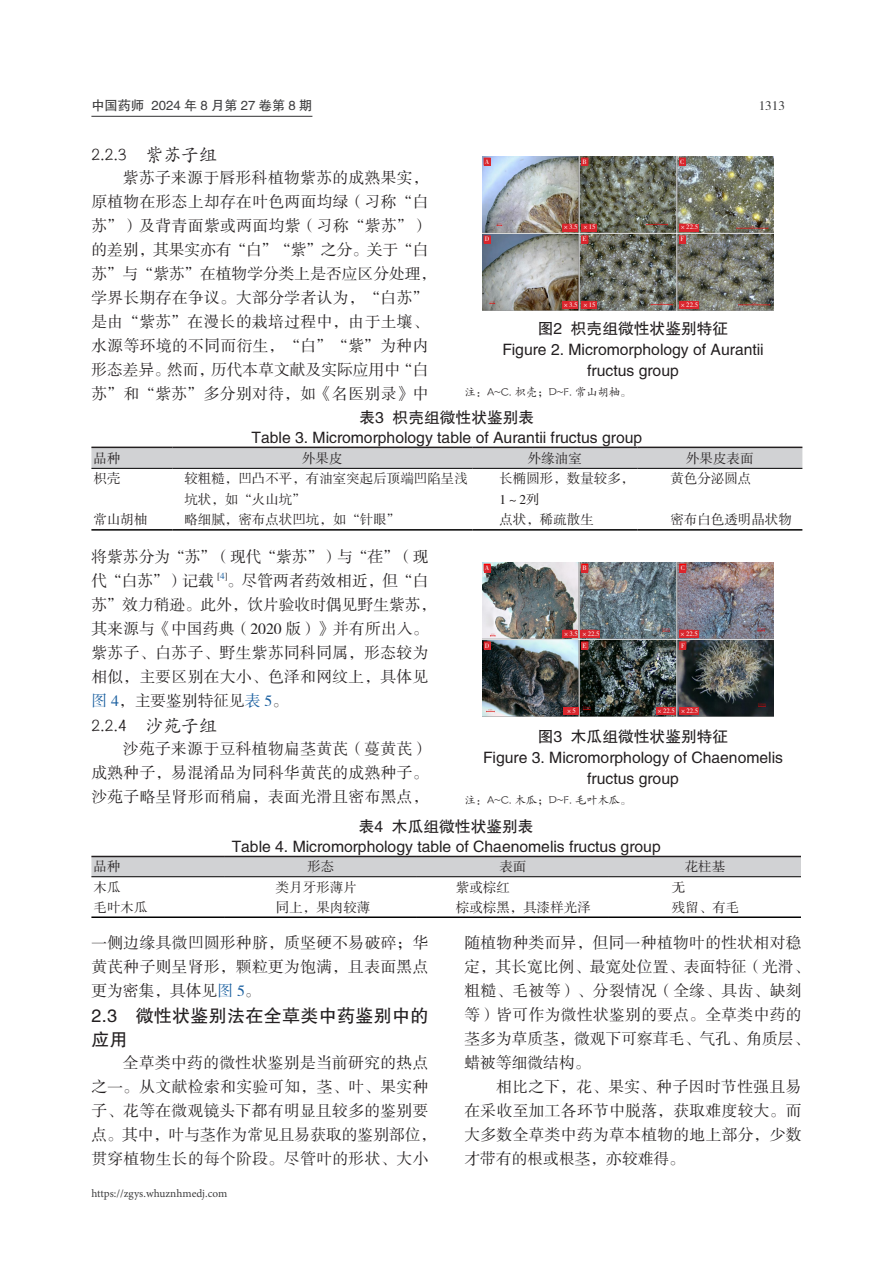
<style>
.page{position:relative;width:893px;height:1263px;background:#fff}
.page>*{position:absolute;margin:0;border:0;box-sizing:border-box;transform-origin:0 0}
._13_正文二级标题{font:18px/24px "FZHTK GBK1 0";letter-spacing:.02em;color:#231f20}
._13_1_三级标题{font:18px "FZKTK GBK1 0";color:#231f20}
._11_正文{font:15.75px/24px "FZSSK GBK1 0";letter-spacing:.02em;color:#231f20}
._15_图表名{font:15.75px/21px "FZHTK GBK1 0";color:#231f20;text-align:center}
._11_正文-2{font:15.75px/24px "FZSSK GBK1 0";color:#231f20}
._15_1_图表内容{font:13.5px/20.2px "FZSSK GBK1 0";color:#231f20}
.t1{font:13.2px "FZHTK GBK1 0";color:#3e3e3f}
.t2{font:13.2px "FZSSK GBK1 0";color:#3e3e3f}
._14_图表注释{font:11.25px "FZKTK GBK1 0";color:#231f20}
.t3{font:11.25px "Minion Pro";color:#3e3e3f}
._11_正文-3{font:9.15px "FZSSK GBK1 0";color:#231f20}
._15_1_图表内容-2{font:6.75px "FZSSK GBK1 0";color:#fff}
.s1{color:#175d9e}
</style>
<div class="page">
<hr style="left:91px;top:116px;width:221px;height:1px;background:#3e3e3f">
<img style="left:482px;top:156px;width:292px;height:154px">
<svg style="left:91px;top:448px;width:711px;height:20px"></svg>
<hr style="left:91px;top:529px;width:81px;height:2px;background:#000">
<hr style="left:172px;top:529px;width:300px;height:2px;background:#000">
<hr style="left:472px;top:529px;width:165px;height:2px;background:#000">
<hr style="left:637px;top:529px;width:165px;height:2px;background:#000">
<hr style="left:91px;top:447px;width:81px;height:1px;background:#231f20">
<hr style="left:172px;top:447px;width:300px;height:1px;background:#231f20">
<hr style="left:472px;top:447px;width:165px;height:1px;background:#231f20">
<hr style="left:637px;top:447px;width:165px;height:1px;background:#231f20">
<hr style="left:91px;top:468px;width:81px;height:1px;background:#000">
<hr style="left:172px;top:468px;width:300px;height:1px;background:#000">
<hr style="left:472px;top:468px;width:165px;height:1px;background:#000">
<hr style="left:637px;top:468px;width:165px;height:1px;background:#000">
<img style="left:482px;top:563px;width:292px;height:154px">
<div style="left:91px;top:857px;width:710px;height:19px;background:#d1d2d4"></div>
<hr style="left:91px;top:916px;width:134px;height:2px;background:#000">
<hr style="left:225px;top:916px;width:192px;height:2px;background:#000">
<hr style="left:417px;top:916px;width:192px;height:2px;background:#000">
<hr style="left:609px;top:916px;width:192px;height:2px;background:#000">
<hr style="left:91px;top:856px;width:134px;height:1px;background:#231f20">
<hr style="left:225px;top:856px;width:192px;height:1px;background:#231f20">
<hr style="left:417px;top:856px;width:192px;height:1px;background:#231f20">
<hr style="left:609px;top:856px;width:192px;height:1px;background:#231f20">
<hr style="left:91px;top:876px;width:134px;height:1px;background:#000">
<hr style="left:225px;top:876px;width:192px;height:1px;background:#000">
<hr style="left:417px;top:876px;width:192px;height:1px;background:#000">
<hr style="left:609px;top:876px;width:192px;height:1px;background:#000">
<div style="left:484px;top:158px;width:6px;height:8px;background:#d9262d"></div>
<div style="left:581px;top:158px;width:7px;height:8px;background:#d9262d"></div>
<div style="left:679px;top:158px;width:7px;height:8px;background:#d9262d"></div>
<div style="left:484px;top:236px;width:7px;height:8px;background:#d9262d"></div>
<div style="left:581px;top:236px;width:7px;height:8px;background:#d9262d"></div>
<div style="left:679px;top:236px;width:7px;height:8px;background:#d9262d"></div>
<div style="left:562px;top:224px;width:16px;height:7px;background:#d9262d"></div>
<div style="left:581px;top:224px;width:15px;height:7px;background:#d9262d"></div>
<div style="left:679px;top:224px;width:20px;height:7px;background:#d9262d"></div>
<div style="left:562px;top:301px;width:16px;height:8px;background:#d9262d"></div>
<div style="left:581px;top:301px;width:15px;height:8px;background:#d9262d"></div>
<div style="left:679px;top:301px;width:20px;height:8px;background:#d9262d"></div>
<div style="left:484px;top:565px;width:6px;height:7px;background:#d9262d"></div>
<div style="left:581px;top:565px;width:7px;height:7px;background:#d9262d"></div>
<div style="left:680px;top:565px;width:6px;height:7px;background:#d9262d"></div>
<div style="left:484px;top:642px;width:6px;height:8px;background:#d9262d"></div>
<div style="left:581px;top:642px;width:7px;height:8px;background:#d9262d"></div>
<div style="left:680px;top:642px;width:6px;height:8px;background:#d9262d"></div>
<div style="left:563px;top:630px;width:15px;height:8px;background:#d9262d"></div>
<div style="left:580px;top:630px;width:20px;height:8px;background:#d9262d"></div>
<div style="left:679px;top:630px;width:19px;height:8px;background:#d9262d"></div>
<div style="left:656px;top:707px;width:19px;height:8px;background:#d9262d"></div>
<div style="left:679px;top:707px;width:20px;height:8px;background:#d9262d"></div>
<div style="left:563px;top:707px;width:15px;height:8px;background:#d9262d"></div>
<p class="t1" style="left:91px;top:98px;width:223px">中国药师 2024 年 8 月第 27 卷第 8 期</p>
<p class="t2" style="left:759px;top:98px;width:28px">1313</p>
<p class="_13_1_三级标题" style="left:91px;top:145px;width:127px">2.2.3 紫苏子组</p>
<p class="_11_正文" style="left:91px;top:166px;width:346px;text-indent:32px">紫苏子来源于唇形科植物紫苏的成熟果实，原植物在形态上却存在叶色两面均绿（习称“白苏”）及背青面紫或两面均紫（习称“紫苏”）的差别，其果实亦有“白”“紫”之分。关于“白苏”与“紫苏”在植物学分类上是否应区分处理，学界长期存在争议。大部分学者认为，“白苏”是由“紫苏”在漫长的栽培过程中，由于土壤、水源等环境的不同而衍生，“白”“紫”为种内形态差异。然而，历代本草文献及实际应用中“白苏”和“紫苏”多分别对待，如《名医别录》中</p>
<p class="_15_1_图表内容-2" style="left:485px;top:158px;width:6px">A</p>
<p class="_15_1_图表内容-2" style="left:582px;top:158px;width:6px">B</p>
<p class="_15_1_图表内容-2" style="left:680px;top:158px;width:6px">C</p>
<p class="_15_1_图表内容-2" style="left:562px;top:223px;width:17px">×3.5</p>
<p class="_15_1_图表内容-2" style="left:582px;top:223px;width:15px">×15</p>
<p class="_15_1_图表内容-2" style="left:680px;top:223px;width:20px">×22.5</p>
<p class="_15_1_图表内容-2" style="left:485px;top:236px;width:6px">D</p>
<p class="_15_1_图表内容-2" style="left:583px;top:236px;width:6px">E</p>
<p class="_15_1_图表内容-2" style="left:680px;top:236px;width:5px">F</p>
<p class="_15_1_图表内容-2" style="left:562px;top:301px;width:17px">×3.5</p>
<p class="_15_1_图表内容-2" style="left:582px;top:301px;width:15px">×15</p>
<p class="_15_1_图表内容-2" style="left:680px;top:301px;width:20px">×22.5</p>
<p class="_15_图表名" style="left:538px;top:319px;width:192px">图2 枳壳组微性状鉴别特征</p>
<p class="_15_图表名" style="left:502px;top:340px;width:263px">Figure 2. Micromorphology of Aurantii</p>
<p class="_15_图表名" style="left:587px;top:361px;width:93px">fructus group</p>
<p class="_14_图表注释" style="left:464px;top:387px;width:168px">注：A~C. 枳壳；D~F. 常山胡柚。</p>
<p class="_15_图表名" style="left:359px;top:407px;width:176px">表3 枳壳组微性状鉴别表</p>
<p class="_15_图表名" style="left:252px;top:427px;width:392px">Table 3. Micromorphology table of Aurantii fructus group</p>
<p class="_15_1_图表内容" style="left:94px;top:449px;width:29px">品种</p>
<p class="_15_1_图表内容" style="left:302px;top:449px;width:42px">外果皮</p>
<p class="_15_1_图表内容" style="left:528px;top:449px;width:55px">外缘油室</p>
<p class="_15_1_图表内容" style="left:686px;top:449px;width:69px">外果皮表面</p>
<p class="_15_1_图表内容" style="left:94px;top:469px;width:29px">枳壳</p>
<p class="_15_1_图表内容" style="left:184px;top:469px;width:285px">较粗糙，凹凸不平，有油室突起后顶端凹陷呈浅坑状，如“火山坑”</p>
<p class="_15_1_图表内容" style="left:499px;top:469px;width:136px">长椭圆形，数量较多，<br>1～2列</p>
<p class="_15_1_图表内容" style="left:670px;top:469px;width:82px">黄色分泌圆点</p>
<p class="_15_1_图表内容" style="left:94px;top:510px;width:56px">常山胡柚</p>
<p class="_15_1_图表内容" style="left:184px;top:510px;width:217px">略细腻，密布点状凹坑，如“针眼”</p>
<p class="_15_1_图表内容" style="left:499px;top:510px;width:96px">点状，稀疏散生</p>
<p class="_15_1_图表内容" style="left:670px;top:510px;width:123px">密布白色透明晶状物</p>
<p class="_11_正文-2" style="left:91px;top:546px;width:339px">将紫苏分为“苏”（现代“紫苏”）与“荏”（现代“白苏”）记载</p>
<p class="_15_1_图表内容-2" style="left:485px;top:565px;width:6px">A</p>
<p class="_15_1_图表内容-2" style="left:583px;top:565px;width:6px">B</p>
<p class="_15_1_图表内容-2" style="left:681px;top:565px;width:6px">C</p>
<p class="_11_正文-3" style="left:218px;top:571px;width:11px">[<span class="s1">4</span>]</p>
<p class="_11_正文" style="left:91px;top:570px;width:346px;text-indent:136px">。尽管两者药效相近，但“白苏”效力稍逊。此外，饮片验收时偶见野生紫苏，其来源与《中国药典（2020 版）》并有所出入。紫苏子、白苏子、野生紫苏同科同属，形态较为相似，主要区别在大小、色泽和网纹上，具体见<span class="s1">图 4</span>，主要鉴别特征见<span class="s1">表 5</span>。</p>
<p class="_13_1_三级标题" style="left:91px;top:716px;width:127px">2.2.4 沙苑子组</p>
<p class="_11_正文" style="left:91px;top:738px;width:338px;text-align:justify;text-indent:32px">沙苑子来源于豆科植物扁茎黄芪（蔓黄芪）成熟种子，易混淆品为同科华黄芪的成熟种子。沙苑子略呈肾形而稍扁，表面光滑且密布黑点，</p>
<p class="_15_1_图表内容-2" style="left:563px;top:630px;width:17px">×3.5</p>
<p class="_15_1_图表内容-2" style="left:581px;top:630px;width:20px">×22.5</p>
<p class="_15_1_图表内容-2" style="left:679px;top:630px;width:20px">×22.5</p>
<p class="_15_1_图表内容-2" style="left:485px;top:642px;width:6px">D</p>
<p class="_15_1_图表内容-2" style="left:583px;top:642px;width:6px">E</p>
<p class="_15_1_图表内容-2" style="left:681px;top:642px;width:5px">F</p>
<p class="_15_1_图表内容-2" style="left:566px;top:707px;width:12px">×5</p>
<p class="_15_1_图表内容-2" style="left:656px;top:707px;width:20px">×22.5</p>
<p class="_15_1_图表内容-2" style="left:680px;top:707px;width:20px">×22.5</p>
<p class="_15_图表名" style="left:538px;top:726px;width:192px">图3 木瓜组微性状鉴别特征</p>
<p class="_15_图表名" style="left:483px;top:747px;width:301px">Figure 3. Micromorphology of Chaenomelis fructus group</p>
<p class="_14_图表注释" style="left:464px;top:794px;width:168px">注：A~C. 木瓜；D~F. 毛叶木瓜。</p>
<p class="_15_图表名" style="left:359px;top:816px;width:176px">表4 木瓜组微性状鉴别表</p>
<p class="_15_图表名" style="left:232px;top:836px;width:431px">Table 4. Micromorphology table of Chaenomelis fructus group</p>
<p class="_15_1_图表内容" style="left:94px;top:857px;width:29px">品种</p>
<p class="_15_1_图表内容" style="left:307px;top:857px;width:28px">形态</p>
<p class="_15_1_图表内容" style="left:499px;top:857px;width:28px">表面</p>
<p class="_15_1_图表内容" style="left:685px;top:857px;width:42px">花柱基</p>
<p class="_15_1_图表内容" style="left:94px;top:878px;width:29px">木瓜</p>
<p class="_15_1_图表内容" style="left:276px;top:878px;width:82px">类月牙形薄片</p>
<p class="_15_1_图表内容" style="left:456px;top:878px;width:55px">紫或棕红</p>
<p class="_15_1_图表内容" style="left:672px;top:878px;width:15px">无</p>
<p class="_15_1_图表内容" style="left:94px;top:898px;width:56px">毛叶木瓜</p>
<p class="_15_1_图表内容" style="left:276px;top:898px;width:96px">同上，果肉较薄</p>
<p class="_15_1_图表内容" style="left:456px;top:898px;width:136px">棕或棕黑，具漆样光泽</p>
<p class="_15_1_图表内容" style="left:672px;top:898px;width:69px">残留、有毛</p>
<p class="_11_正文" style="left:91px;top:932px;width:338px;text-align:justify">一侧边缘具微凹圆形种脐，质坚硬不易破碎；华黄芪种子则呈肾形，颗粒更为饱满，且表面黑点更为密集，具体见<span class="s1">图 5</span>。</p>
<p class="_13_正文二级标题" style="left:91px;top:1004px;width:339px">2.3 微性状鉴别法在全草类中药鉴别中的应用</p>
<p class="_11_正文" style="left:91px;top:1052px;width:346px;text-indent:32px">全草类中药的微性状鉴别是当前研究的热点之一。从文献检索和实验可知，茎、叶、果实种子、花等在微观镜头下都有明显且较多的鉴别要点。其中，叶与茎作为常见且易获取的鉴别部位，贯穿植物生长的每个阶段。尽管叶的形状、大小</p>
<p class="t3" style="left:91px;top:1185px;width:137px">https://zgys.whuznhmedj.com</p>
<p class="_11_正文" style="left:464px;top:932px;width:346px">随植物种类而异，但同一种植物叶的性状相对稳定，其长宽比例、最宽处位置、表面特征（光滑、粗糙、毛被等）、分裂情况（全缘、具齿、缺刻等）皆可作为微性状鉴别的要点。全草类中药的茎多为草质茎，微观下可察茸毛、气孔、角质层、蜡被等细微结构。</p>
<p class="_11_正文" style="left:464px;top:1076px;width:339px;text-align:justify;text-indent:32px">相比之下，花、果实、种子因时节性强且易在采收至加工各环节中脱落，获取难度较大。而大多数全草类中药为草本植物的地上部分，少数才带有的根或根茎，亦较难得。</p>
</div>
